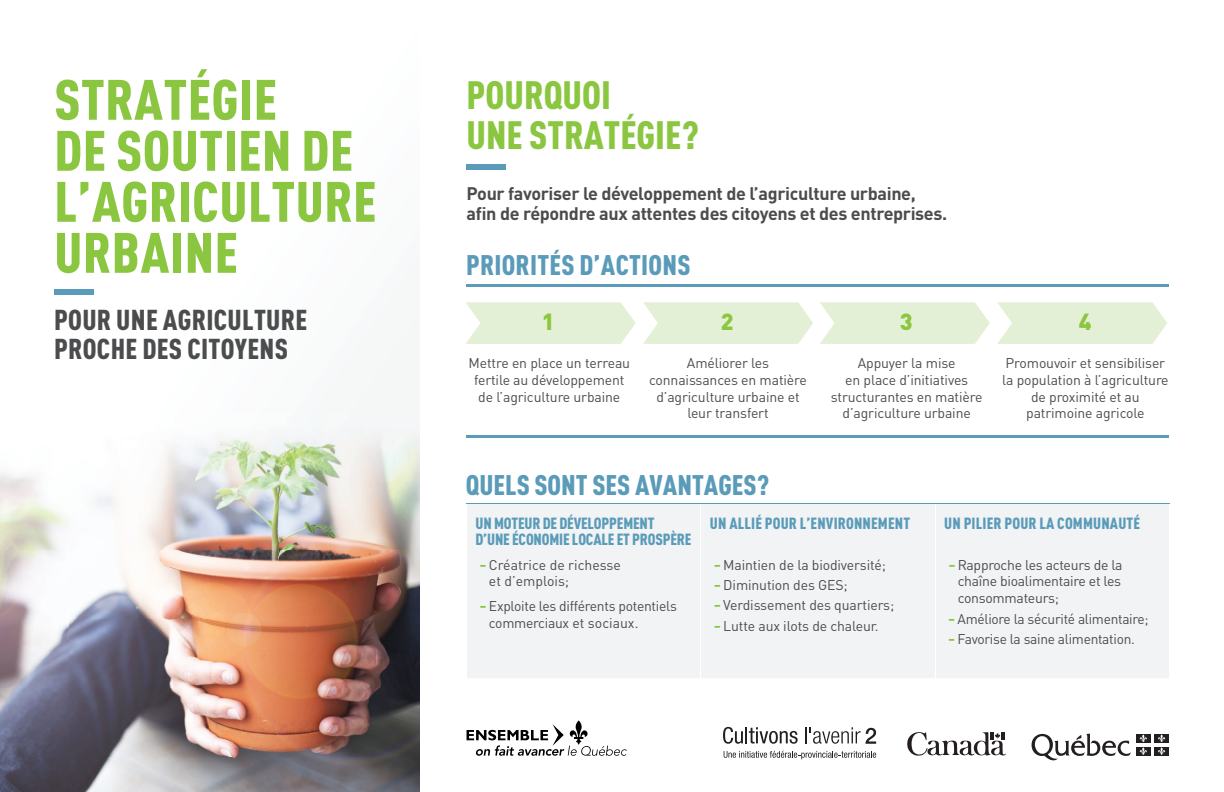
<style>
.page{position:relative;width:1224px;height:792px;background:#fff}
.page>*{position:absolute;margin:0;border:0;box-sizing:border-box;transform-origin:0 0}
.t1{font:900 condensed 56px/51px "DINOT";letter-spacing:.01em;color:#8bc640}
.t2{font:900 condensed 39px/40px "DINOT";color:#8bc640}
.t3{font:900 condensed 28.4px/28.4px "DINOT";letter-spacing:.01em;color:#4b4c4d}
.t4{font:900 condensed 28px "DINOT";color:#599bb9}
.t5{font:900 23px "DINOT";color:#8bc640}
.t6{font:700 18px/20px "DINOT";letter-spacing:-.02em;color:#4b4c4d}
.t7{font:900 condensed 16px/16px "DINOT";letter-spacing:-.01em;color:#599bb9}
.t8{font:900 condensed 16px "DINOT";letter-spacing:.01em;color:#599bb9}
.t9{font:14px/16.8px "DINOT";letter-spacing:-.01em;color:#4b4c4d;text-align:center}
.s1{font-weight:900;font-stretch:condensed;color:#8bc640}
</style>
<div class="page">
<img style="left:0;top:289px;width:420px;height:503px">
<div style="left:55px;top:289px;width:39px;height:6px;background:#599bb9"></div>
<div style="left:466px;top:165px;width:40px;height:5px;background:#599bb9"></div>
<svg style="left:467px;top:720px;width:160px;height:36px"></svg>
<div style="left:467px;top:504px;width:702px;height:174px;background:#f2f3f4"></div>
<hr style="left:700px;top:550px;width:1px;height:128px;background:#fff">
<hr style="left:935px;top:550px;width:1px;height:128px;background:#fff">
<hr style="left:466px;top:503px;width:235px;height:1px;background:#599bb9">
<hr style="left:701px;top:503px;width:234px;height:1px;background:#599bb9">
<hr style="left:935px;top:503px;width:235px;height:1px;background:#599bb9">
<hr style="left:700px;top:504px;width:1px;height:46px;background:#fff">
<hr style="left:935px;top:504px;width:1px;height:46px;background:#fff">
<svg style="left:907px;top:732px;width:99px;height:24px"></svg>
<svg style="left:723px;top:727px;width:75px;height:17px"></svg>
<svg style="left:806px;top:727px;width:70px;height:17px"></svg>
<svg style="left:724px;top:751px;width:152px;height:8px"></svg>
<svg style="left:1032px;top:733px;width:99px;height:27px"></svg>
<div style="left:1136px;top:734px;width:14px;height:9px;background:#231f20"></div>
<div style="left:1155px;top:734px;width:14px;height:9px;background:#231f20"></div>
<div style="left:1136px;top:747px;width:14px;height:8px;background:#231f20"></div>
<svg style="left:1140px;top:734px;width:7px;height:21px"></svg>
<div style="left:1155px;top:747px;width:14px;height:8px;background:#231f20"></div>
<svg style="left:1158px;top:734px;width:7px;height:21px"></svg>
<hr style="left:466px;top:284px;width:703px;height:3px;background:#599bb9">
<hr style="left:466px;top:435px;width:703px;height:3px;background:#599bb9">
<svg style="left:466px;top:302px;width:170px;height:42px;background:#e6f1d9"></svg>
<svg style="left:820px;top:302px;width:170px;height:42px;background:#e6f1d9"></svg>
<svg style="left:643px;top:302px;width:170px;height:42px;background:#e6f1d9"></svg>
<svg style="left:997px;top:302px;width:170px;height:42px;background:#e6f1d9"></svg>
<h1 class="t1" style="left:54px;top:73px;width:324px">STRATÉGIE<br>DE SOUTIEN DE<br>L’AGRICULTURE<br>URBAINE</h1>
<h3 class="t3" style="left:54px;top:306px;width:255px">POUR UNE AGRICULTURE<br>PROCHE DES CITOYENS</h3>
<h2 class="t2" style="left:466px;top:75px;width:234px">POURQUOI<br>UNE STRATÉGIE?</h2>
<p class="t6" style="left:467px;top:183px;width:482px">Pour favoriser le développement de l’agriculture urbaine, afin de répondre aux attentes des citoyens et des entreprises.</p>
<h3 class="t4" style="left:466px;top:248px;width:226px">PRIORITÉS D’ACTIONS</h3>
<h3 class="t5" style="left:542px;top:306px;width:14px">1</h3>
<h3 class="t5" style="left:721px;top:306px;width:14px">2</h3>
<h3 class="t5" style="left:900px;top:306px;width:14px">3</h3>
<h3 class="t5" style="left:1079px;top:306px;width:14px">4</h3>
<p class="t9" style="left:469px;top:354px;width:163px">Mettre en place un terreau fertile au développement de l’agriculture urbaine</p>
<p class="t9" style="left:649px;top:354px;width:159px">Améliorer les connaissances en matière d’agriculture urbaine et leur transfert</p>
<p class="t9" style="left:831px;top:354px;width:153px">Appuyer la mise<br>en place d’initiatives structurantes en matière d’agriculture urbaine</p>
<p class="t9" style="left:1002px;top:354px;width:168px">Promouvoir et sensibiliser la population à l’agriculture de proximité et au patrimoine agricole</p>
<h3 class="t4" style="left:466px;top:467px;width:305px">QUELS SONT SES AVANTAGES?</h3>
<p class="t7" style="left:476px;top:515px;width:217px">UN MOTEUR DE DÉVELOPPEMENT<br>D’UNE ÉCONOMIE LOCALE ET PROSPÈRE</p>
<p class="t8" style="left:710px;top:514px;width:202px">UN ALLIÉ POUR L’ENVIRONNEMENT</p>
<p class="t8" style="left:944px;top:514px;width:197px">UN PILIER POUR LA COMMUNAUTÉ</p>
<p class="t9" style="left:489px;top:556px;width:133px;text-align:left;text-indent:-9px"><span class="s1">–</span> Créatrice de richesse et d’emplois;</p>
<p class="t9" style="left:489px;top:597px;width:190px;text-align:left;text-indent:-9px"><span class="s1">–</span> Exploite les différents potentiels commerciaux et sociaux.</p>
<p class="t9" style="left:714px;top:556px;width:173px"><span class="s1">–</span> Maintien de la biodiversité;</p>
<p class="t9" style="left:714px;top:576px;width:135px"><span class="s1">–</span> Diminution des GES;</p>
<p class="t9" style="left:714px;top:596px;width:181px"><span class="s1">–</span> Verdissement des quartiers;</p>
<p class="t9" style="left:714px;top:617px;width:166px"><span class="s1">–</span> Lutte aux ilots de chaleur.</p>
<p class="t9" style="left:958px;top:556px;width:166px;text-align:justify;text-indent:-9px"><span class="s1">–</span> Rapproche les acteurs de la chaîne bioalimentaire et les consommateurs;</p>
<p class="t9" style="left:949px;top:610px;width:201px"><span class="s1">–</span> Améliore la sécurité alimentaire;</p>
<p class="t9" style="left:949px;top:630px;width:188px"><span class="s1">–</span> Favorise la saine alimentation.</p>
</div>
